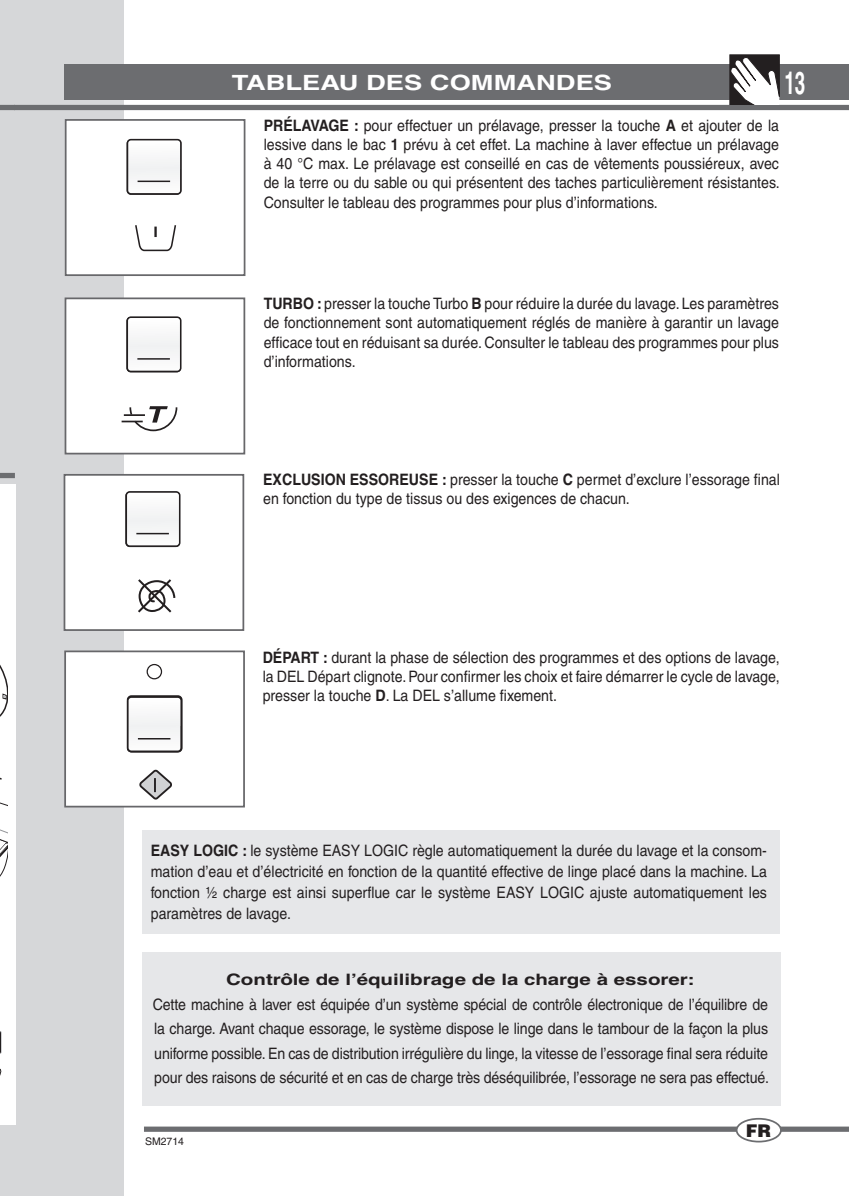
<style>
.page{position:relative;width:849px;height:1196px;background:#fff}
.page>*{position:absolute;margin:0;border:0;box-sizing:border-box;transform-origin:0 0}
.t1{font:700 31.5px "Helvetica";color:#fff;scale:.6 1}
.t2{font:700 21px "Helvetica";color:#fff;scale:1.3 1}
.t3{font:900 17.5px "Helvetica";color:#231f20}
.t4{font:15.75px/19.2px "Helvetica";color:#231f20;text-align:justify;scale:.9 1}
.t5{font:700 15.75px "Helvetica";color:#231f20;scale:1.3 1}
.t6{font:10.5px "Helvetica";color:#231f20}
.s1{font-weight:700}
</style>
<div class="page">
<div style="left:0;top:0;width:15px;height:1196px;background:#d6d7d9"></div>
<div style="left:0;top:105px;width:15px;height:5px;background:#6c6d70"></div>
<div style="left:0;top:484px;width:15px;height:640px;background:#fff"></div>
<svg style="left:0;top:665px;width:8px;height:115px"></svg>
<svg style="left:0;top:1031px;width:2px;height:22px"></svg>
<svg style="left:0;top:802px;width:8px;height:75px"></svg>
<div style="left:15px;top:0;width:108px;height:1196px;background:#d6d7d9"></div>
<div style="left:144px;top:1126px;width:704px;height:5px;background:#6c6d70"></div>
<div style="left:64px;top:64px;width:784px;height:36px;background:#6c6d70"></div>
<div style="left:15px;top:105px;width:833px;height:5px;background:#6c6d70"></div>
<div style="left:736px;top:1118px;width:44px;height:23px;background:#fff;border-radius:50%"></div>
<div style="left:735px;top:1117px;width:46px;height:25px;border:2px solid #6c6d70;border-radius:50%"></div>
<hr style="left:15px;top:484px;width:1px;height:640px;background:#fff">
<svg style="left:729px;top:55px;width:50px;height:50px;background:#979596"></svg>
<div style="left:0;top:473px;width:15px;height:5px;background:#6c6d70"></div>
<div style="left:65px;top:119px;width:180px;height:157px;background:#fff;border:2px solid #68686b"></div>
<svg style="left:135px;top:225px;width:42px;height:27px"></svg>
<div style="left:127px;top:140px;width:53px;height:54px;background:#f6f6f7;border-radius:4px"></div>
<hr style="left:137px;top:181px;width:33px;height:1px;background:#231f20">
<div style="left:127px;top:139px;width:55px;height:56px;border:2px solid #231f20;border-radius:4px"></div>
<div style="left:65px;top:297px;width:180px;height:157px;background:#fff;border:2px solid #67676a"></div>
<div style="left:127px;top:318px;width:53px;height:53px;background:#f7f7f8;border-radius:4px"></div>
<hr style="left:137px;top:358px;width:33px;height:2px;background:#231f20">
<div style="left:126px;top:316px;width:55px;height:56px;border:2px solid #231f20;border-radius:4px"></div>
<svg style="left:128px;top:406px;width:50px;height:26px"></svg>
<hr style="left:124px;top:414px;width:21px;height:2px;background:#231f20">
<hr style="left:121px;top:420px;width:22px;height:2px;background:#231f20">
<div style="left:64px;top:474px;width:180px;height:157px;background:#fff;border:2px solid #67676a"></div>
<svg style="left:138px;top:579px;width:38px;height:34px"></svg>
<div style="left:126px;top:492px;width:53px;height:54px;background:#f7f7f8;border-radius:4px"></div>
<hr style="left:136px;top:533px;width:33px;height:1px;background:#231f20">
<div style="left:125px;top:491px;width:55px;height:56px;border:2px solid #231f20;border-radius:4px"></div>
<div style="left:64px;top:650px;width:181px;height:157px;background:#fff;border:2px solid #67676a"></div>
<div style="left:146px;top:664px;width:16px;height:15px;border:1px solid #231f20;border-radius:50%"></div>
<svg style="left:139px;top:770px;width:33px;height:29px"></svg>
<div style="left:128px;top:697px;width:53px;height:54px;background:#f7f7f8;border-radius:4px"></div>
<hr style="left:138px;top:738px;width:32px;height:1px;background:#231f20">
<div style="left:127px;top:696px;width:55px;height:56px;border:2px solid #231f20;border-radius:4px"></div>
<div style="left:142px;top:830px;width:637px;height:104px;background:#e6e7e9"></div>
<div style="left:142px;top:952px;width:637px;height:153px;background:#e6e7e9"></div>
<h2 class="t2" style="left:232px;top:75px;width:294px">TABLEAU DES COMMANDES</h2>
<h1 class="t1" style="left:784px;top:71px;width:37px">13</h1>
<p class="t4" style="left:263px;top:117px;width:575px"><span class="s1">PRÉLAVAGE :</span> pour effectuer un prélavage, presser la touche <span class="s1">A</span> et ajouter de la lessive dans le bac <span class="s1">1</span> prévu à cet effet. La machine à laver effectue un prélavage à 40 °C max. Le prélavage est conseillé en cas de vêtements poussiéreux, avec de la terre ou du sable ou qui présentent des taches particulièrement résistantes.<br>Consulter le tableau des programmes pour plus d’informations.</p>
<p class="t4" style="left:263px;top:295px;width:574px"><span class="s1">TURBO :</span> presser la touche Turbo <span class="s1">B</span> pour réduire la durée du lavage. Les paramètres de fonctionnement sont automatiquement réglés de manière à garantir un lavage efficace tout en réduisant sa durée. Consulter le tableau des programmes pour plus d’informations.</p>
<p class="t4" style="left:263px;top:471px;width:575px"><span class="s1">EXCLUSION ESSOREUSE :</span> presser la touche <span class="s1">C</span> permet d’exclure l’essorage final en fonction du type de tissus ou des exigences de chacun.</p>
<p class="t4" style="left:262px;top:649px;width:576px"><span class="s1">DÉPART :</span> durant la phase de sélection des programmes et des options de lavage, la DEL Départ clignote. Pour confirmer les choix et faire démarrer le cycle de lavage, presser la touche <span class="s1">D</span>. La DEL s’allume fixement.</p>
<p class="t4" style="left:151px;top:841px;width:686px;line-height:21px"><span class="s1">EASY LOGIC :</span> le système EASY LOGIC règle automatiquement la durée du lavage et la consom&shy;mation d’eau et d’électricité en fonction de la quantité effective de linge placé dans la machine. La fonction ½ charge est ainsi superflue car le système EASY LOGIC ajuste automatiquement les paramètres de lavage.</p>
<p class="t5" style="left:226px;top:974px;width:362px">Contrôle de l’équilibrage de la charge à essorer:</p>
<p class="t4" style="left:153px;top:993px;width:685px;line-height:24.5px">Cette machine à laver est équipée d’un système spécial de contrôle électronique de l’équilibre de la charge. Avant chaque essorage, le système dispose le linge dans le tambour de la façon la plus uniforme possible. En cas de distribution irrégulière du linge, la vitesse de l’essorage final sera réduite pour des raisons de sécurité et en cas de charge très déséquilibrée, l’essorage ne sera pas effectué.</p>
<p class="t6" style="left:145px;top:1137px;width:41px">SM2714</p>
<p class="t3" style="left:745px;top:1123px;width:27px">FR</p>
</div>
